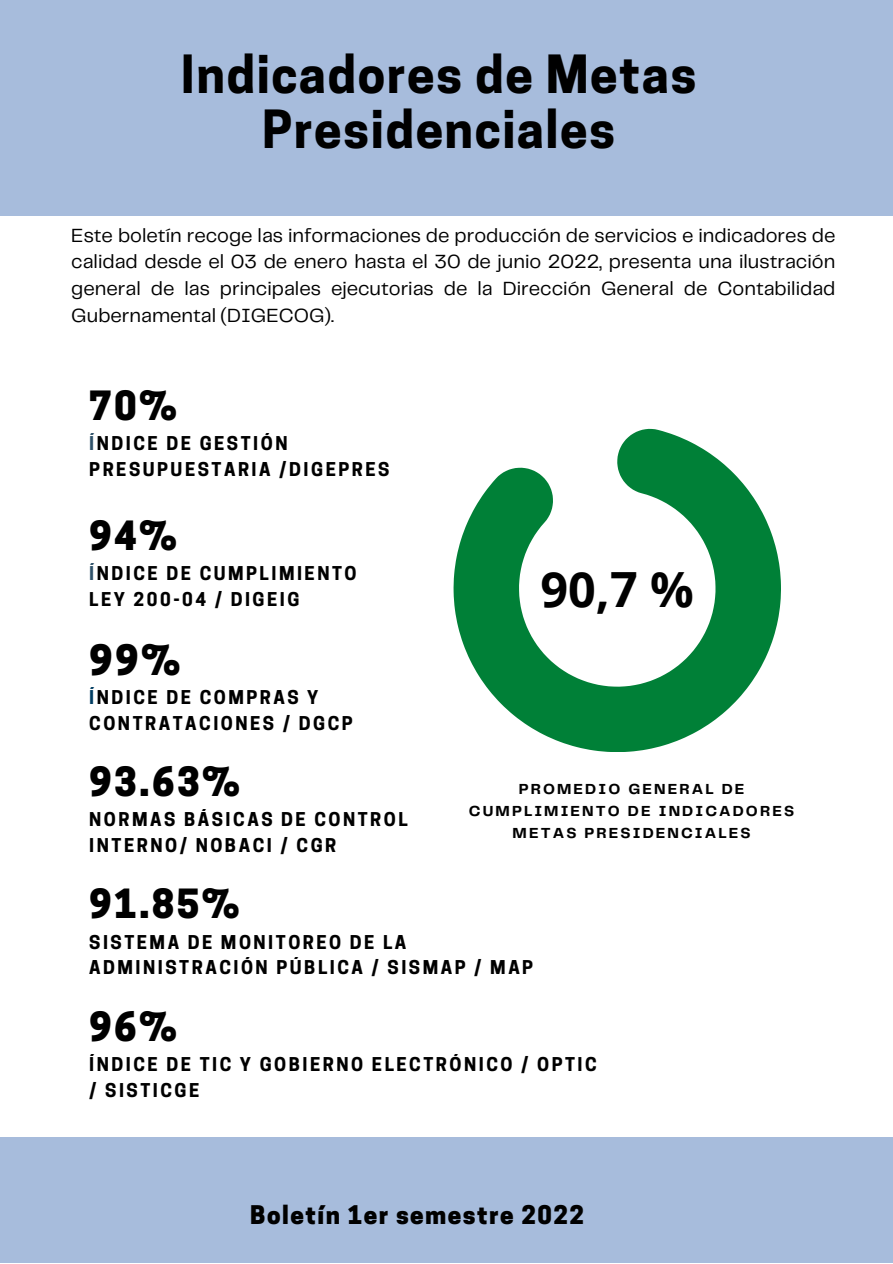
<style>
.page{position:relative;width:893px;height:1264px;background:#fff}
.page>*{position:absolute;margin:0;border:0;box-sizing:border-box;transform-origin:0 0}
.t1{font:700 49.35px/55.1px "Cooper Hewitt";letter-spacing:.03em;color:#000;text-align:center}
.t2{font:700 48.45px "Open Sans";color:#000}
.t3{font:800 39.3px "Cooper Hewitt";color:#000}
.t4{font:800 37.8px "Cooper Hewitt";letter-spacing:.06em;color:#000}
.t5{font:800 24.15px "Cooper Hewitt";letter-spacing:.06em;color:#000}
.t6{font:19.8px/26.7px "Telegraf";color:#000;text-align:justify}
.t7{font:700 17.85px/25.8px "Cooper Hewitt";letter-spacing:.14em;color:#000}
.t8{font:700 15.15px/21.6px "Telegraf";letter-spacing:.14em;color:#000;text-align:center}
.s1{color:#30526a}
.s2{color:#003d62}
</style>
<div class="page">
<div style="left:0;top:0;width:892px;height:215px;background:#a7bcdc"></div>
<svg style="left:453px;top:429px;width:328px;height:323px"></svg>
<div style="left:0;top:1137px;width:892px;height:125px;background:#a7bcdc"></div>
<h1 class="t1" style="left:181px;top:53px;width:517px">Indicadores de Metas<br>Presidenciales</h1>
<p class="t6" style="left:71px;top:223px;width:765px">Este boletín recoge las informaciones de producción de servicios e indicadores de calidad desde el 03 de enero hasta el 30 de junio 2022, presenta una ilustración general de las principales ejecutorias de la Dirección General de Contabilidad Gubernamental (DIGECOG).</p>
<h3 class="t4" style="left:89px;top:392px;width:89px">70%</h3>
<p class="t7" style="left:89px;top:433px;width:302px"><span class="s1">Í</span>NDICE DE GESTIÓN<br>PRESUPUESTARIA /DIGEPRES</p>
<h3 class="t4" style="left:89px;top:521px;width:89px">94%</h3>
<p class="t7" style="left:89px;top:562px;width:269px"><span class="s1">Í</span>NDICE DE CUMPLIMIENTO<br>LEY 200-04 / DIGEIG</p>
<h3 class="t3" style="left:89px;top:645px;width:93px">99%</h3>
<p class="t7" style="left:89px;top:686px;width:265px"><span class="s2">Í</span>NDICE DE COMPRAS Y<br>CONTRATACIONES / DGCP</p>
<h3 class="t4" style="left:89px;top:767px;width:152px">93.63%</h3>
<p class="t7" style="left:89px;top:809px;width:320px">NORMAS BÁSICAS DE CONTROL<br>INTERNO/ NOBACI / CGR</p>
<h3 class="t4" style="left:89px;top:890px;width:152px">91.85%</h3>
<h2 class="t2" style="left:540px;top:555px;width:155px">90,7 %</h2>
<p class="t8" style="left:469px;top:779px;width:327px">PROMEDIO GENERAL DE<br>CUMPLIMIENTO DE INDICADORES<br>METAS PRESIDENCIALES</p>
<p class="t7" style="left:89px;top:931px;width:445px">SISTEMA DE MONITOREO DE LA<br>ADMINISTRACIÓN PÚBLICA / SISMAP / MAP</p>
<h3 class="t4" style="left:89px;top:1012px;width:89px">96%</h3>
<p class="t7" style="left:89px;top:1053px;width:509px">ÍNDICE DE TIC Y GOBIERNO ELECTRÓNICO / OPTIC / SISTICGE</p>
<h3 class="t5" style="left:250px;top:1206px;width:335px">Boletín 1er semestre 2022</h3>
</div>
